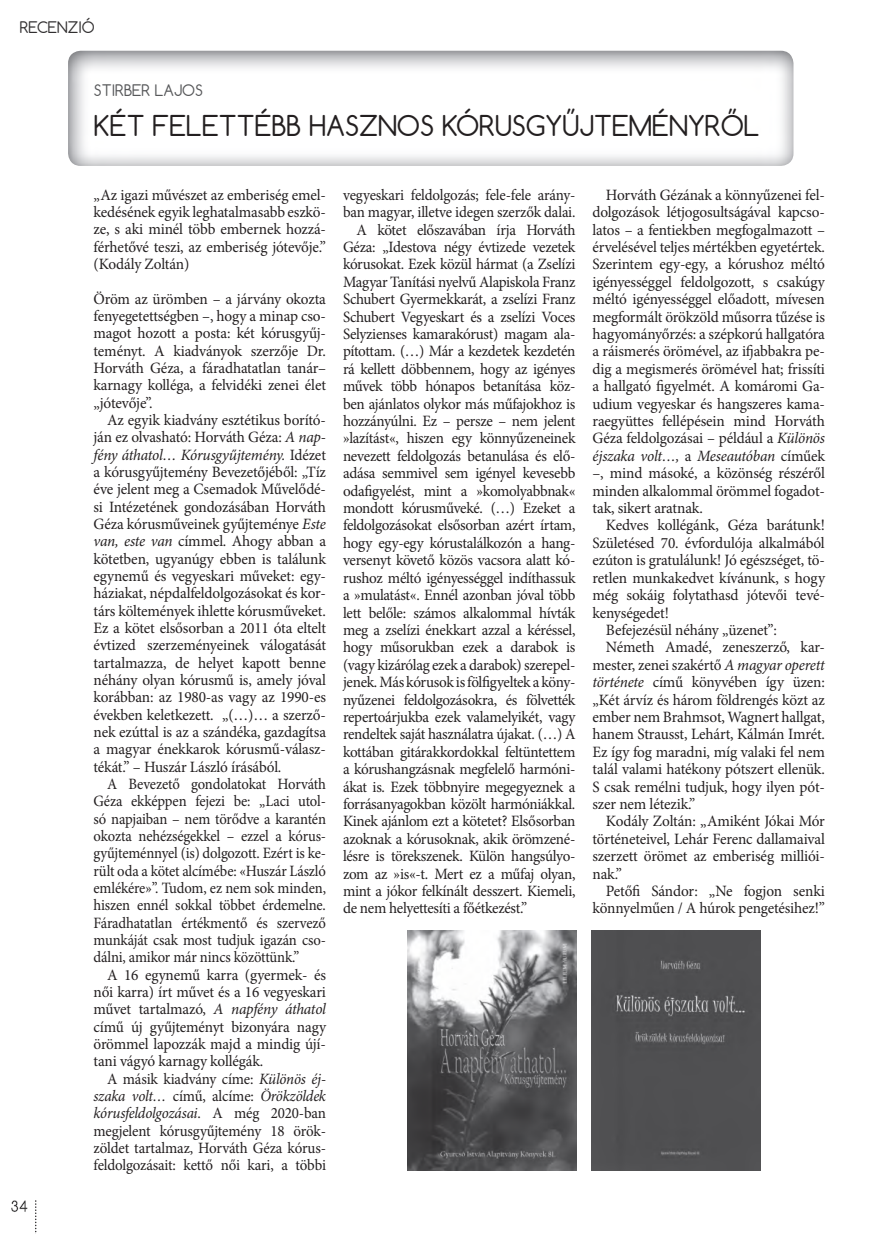
<style>
.page{position:relative;width:893px;height:1234px;background:#fff}
.page>*{position:absolute;margin:0;border:0;box-sizing:border-box;transform-origin:0 0}
.t1{font:27px "Comfortaa";color:#231f20}
.t2{font:15.75px/17.2px "Minion Pro";letter-spacing:-.015em;color:#231f20;text-align:justify}
.t3{font:15.75px "Minion Pro";letter-spacing:-.015em;color:#231f20;scale:.96 1}
.t4{font:15.75px/17.2px "Minion Pro";letter-spacing:-.015em;color:#231f20;text-align:justify;scale:.93 1}
.t5{font:15.75px/17.2px "Minion Pro";letter-spacing:-.015em;color:#231f20;text-align:justify;scale:.95 1}
.t6{font:15.75px "Minion Pro";letter-spacing:-.035em;color:#231f20;scale:.96 1}
.t7{font:15px "Comfortaa";color:#57585a}
.t8{font:15px "Comfortaa";color:#312f30}
.s1{font-style:italic}
</style>
<div class="page">
<img style="left:12px;top:1200px;width:25px;height:26px">
<svg style="left:11px;top:1200px;width:17px;height:11px"></svg>
<svg style="left:35px;top:1200px;width:1px;height:34px"></svg>
<img style="left:407px;top:930px;width:170px;height:239px">
<div style="left:591px;top:930px;width:170px;height:239px;background:#4f4f51"></div>
<p class="t8" style="left:20px;top:21px;width:76px">RECENZIÓ</p>
<p class="t7" style="left:94px;top:84px;width:110px">STIRBER LAJOS</p>
<h1 class="t1" style="left:94px;top:115px;width:667px">KÉT FELETTÉBB HASZNOS KÓRUSGYŰJTEMÉNYRŐL</h1>
<p class="t2" style="left:94px;top:187px;width:234px">„Az igazi művészet az emberiség emel&shy;kedésének egyik leghatalmasabb eszkö&shy;ze, s aki minél több embernek hozzá&shy;férhetővé teszi, az emberiség jótevője.” (Kodály Zoltán)</p>
<p class="t2" style="left:94px;top:291px;width:234px">Öröm az ürömben – a járvány okozta fenyegetettségben –, hogy a minap cso&shy;magot hozott a posta: két kórusgyűj&shy;teményt. A kiadványok szerzője Dr.<br>Horváth Géza, a fáradhatatlan tanár– karnagy kolléga, a felvidéki zenei élet „jótevője”.</p>
<p class="t2" style="left:94px;top:412px;width:234px;text-indent:14px">Az egyik kiadvány esztétikus borító&shy;ján ez olvasható: Horváth Géza: <span class="s1">A nap&shy;fény áthatol… Kórusgyűjtemény.</span> Idézet a kórusgyűjtemény Bevezetőjéből: „Tíz éve jelent meg a Csemadok Művelődé&shy;si Intézetének gondozásában Horváth Géza kórusműveinek gyűjteménye <span class="s1">Este van, este van</span> címmel. Ahogy abban a kötetben, ugyanúgy ebben is találunk egynemű és vegyeskari műveket: egy&shy;háziakat, népdalfeldolgozásokat és kor&shy;társ költemények ihlette kórusműveket.<br>Ez a kötet elsősorban a 2011 óta eltelt évtized szerzeményeinek válogatását tartalmazza, de helyet kapott benne néhány olyan kórusmű is, amely jóval korábban: az 1980-as vagy az 1990-es években keletkezett. „(…)… a szerző&shy;nek ezúttal is az a szándéka, gazdagítsa a magyar énekkarok kórusmű-válasz&shy;tékát.” – Huszár László írásából.</p>
<p class="t4" style="left:94px;top:776px;width:252px;text-indent:14px">A Bevezető gondolatokat Horváth Géza ekképpen fejezi be: „Laci utol&shy;só napjaiban – nem törődve a karantén okozta nehézségekkel – ezzel a kórus&shy;gyűjteménnyel (is) dolgozott. Ezért is ke&shy;rült oda a kötet alcímébe: «Huszár László emlékére»”. Tudom, ez nem sok minden, hiszen ennél sokkal többet érdemelne.<br>Fáradhatatlan értékmentő és szervező munkáját csak most tudjuk igazán cso&shy;dálni, amikor már nincs közöttünk.”</p>
<p class="t2" style="left:94px;top:966px;width:234px;text-indent:14px">A 16 egynemű karra (gyermek- és női karra) írt művet és a 16 vegyeskari művet tartalmazó, <span class="s1">A napfény áthatol </span>című új gyűjteményt bizonyára nagy örömmel lapozzák majd a mindig újí&shy;tani vágyó karnagy kollégák.</p>
<p class="t5" style="left:94px;top:1070px;width:246px;text-indent:13px">A másik kiadvány címe: <span class="s1">Különös éj&shy;szaka volt…</span> című, alcíme: <span class="s1">Örökzöldek kórusfeldolgozásai</span>. A még 2020-ban megjelent kórusgyűjtemény 18 örök&shy;zöldet tartalmaz, Horváth Géza kórus&shy;feldolgozásait: kettő női kari, a többi</p>
<p class="t5" style="left:343px;top:187px;width:246px">vegyeskari feldolgozás; fele-fele arány-</p>
<p class="t5" style="left:343px;top:205px;width:246px">ban magyar, illetve idegen szerzők dalai.</p>
<p class="t3" style="left:356px;top:223px;width:230px">A kötet előszavában írja Horváth</p>
<p class="t3" style="left:343px;top:240px;width:244px">Géza: „Idestova négy évtizede vezetek</p>
<p class="t3" style="left:343px;top:258px;width:244px">kórusokat. Ezek közül hármat (a Zselízi</p>
<p class="t6" style="left:343px;top:275px;width:244px">Magyar Tanítási nyelvű Alapiskola Franz</p>
<p class="t3" style="left:343px;top:293px;width:244px">Schubert Gyermekkarát, a zselízi Franz</p>
<p class="t3" style="left:343px;top:310px;width:244px">Schubert Vegyeskart és a zselízi Voces</p>
<p class="t3" style="left:343px;top:327px;width:244px">Selyzienses kamarakórust) magam ala-</p>
<p class="t3" style="left:343px;top:345px;width:244px">pítottam. (…) Már a kezdetek kezdetén</p>
<p class="t3" style="left:343px;top:362px;width:244px">rá kellett döbbennem, hogy az igényes</p>
<p class="t3" style="left:343px;top:380px;width:244px">művek több hónapos betanítása köz-</p>
<p class="t3" style="left:343px;top:397px;width:244px">ben ajánlatos olykor más műfajokhoz is</p>
<p class="t3" style="left:343px;top:414px;width:244px">hozzányúlni. Ez – persze – nem jelent</p>
<p class="t3" style="left:343px;top:432px;width:244px">»lazítást«, hiszen egy könnyűzeneinek</p>
<p class="t3" style="left:343px;top:449px;width:244px">nevezett feldolgozás betanulása és elő-</p>
<p class="t3" style="left:343px;top:467px;width:244px">adása semmivel sem igényel kevesebb</p>
<p class="t3" style="left:343px;top:484px;width:244px">odafigyelést, mint a »komolyabbnak«</p>
<p class="t3" style="left:343px;top:501px;width:244px">mondott kórusműveké. (…) Ezeket a</p>
<p class="t3" style="left:343px;top:519px;width:244px">feldolgozásokat elsősorban azért írtam,</p>
<p class="t3" style="left:343px;top:536px;width:244px">hogy egy-egy kórustalálkozón a hang-</p>
<p class="t3" style="left:343px;top:554px;width:244px">versenyt követő közös vacsora alatt kó-</p>
<p class="t3" style="left:343px;top:571px;width:244px">rushoz méltó igényességgel indíthassuk</p>
<p class="t3" style="left:343px;top:588px;width:244px">a »mulatást«. Ennél azonban jóval több</p>
<p class="t3" style="left:343px;top:606px;width:244px">lett belőle: számos alkalommal hívták</p>
<p class="t3" style="left:343px;top:623px;width:244px">meg a zselízi énekkart azzal a kéréssel,</p>
<p class="t3" style="left:343px;top:641px;width:244px">hogy műsorukban ezek a darabok is</p>
<p class="t3" style="left:343px;top:658px;width:244px">(vagy kizárólag ezek a darabok) szerepel-</p>
<p class="t3" style="left:343px;top:675px;width:244px">jenek. Más kórusok is fölfigyeltek a köny-</p>
<p class="t3" style="left:343px;top:693px;width:244px">nyűzenei feldolgozásokra, és fölvették</p>
<p class="t3" style="left:343px;top:710px;width:244px">repertoárjukba ezek valamelyikét, vagy</p>
<p class="t3" style="left:343px;top:728px;width:244px">rendeltek saját használatra újakat. (…) A</p>
<p class="t3" style="left:343px;top:745px;width:244px">kottában gitárakkordokkal feltüntettem</p>
<p class="t3" style="left:343px;top:762px;width:244px">a kórushangzásnak megfelelő harmóni-</p>
<p class="t3" style="left:343px;top:780px;width:244px">ákat is. Ezek többnyire megegyeznek a</p>
<p class="t3" style="left:343px;top:797px;width:244px">forrásanyagokban közölt harmóniákkal.</p>
<p class="t3" style="left:343px;top:814px;width:244px">Kinek ajánlom ezt a kötetet? Elsősorban</p>
<p class="t3" style="left:343px;top:832px;width:244px">azoknak a kórusoknak, akik örömzené-</p>
<p class="t3" style="left:343px;top:849px;width:244px">lésre is törekszenek. Külön hangsúlyo-</p>
<p class="t3" style="left:343px;top:867px;width:244px">zom az »is«-t. Mert ez a műfaj olyan,</p>
<p class="t3" style="left:343px;top:884px;width:244px">mint a jókor felkínált desszert. Kiemeli,</p>
<p class="t3" style="left:343px;top:901px;width:193px">de nem helyettesíti a főétkezést.”</p>
<p class="t2" style="left:592px;top:187px;width:234px;text-indent:14px">Horváth Gézának a könnyűzenei fel&shy;dolgozások létjogosultságával kapcso&shy;latos – a fentiekben megfogalmazott – érvelésével teljes mértékben egyetértek.<br>Szerintem egy-egy, a kórushoz méltó igényességgel feldolgozott, s csakúgy méltó igényességgel előadott, mívesen megformált örökzöld műsorra tűzése is hagyományőrzés: a szépkorú hallgatóra a ráismerés örömével, az ifjabbakra pe&shy;dig a megismerés örömével hat; frissíti a hallgató figyelmét. A komáromi Ga&shy;udium vegyeskar és hangszeres kama&shy;raegyüttes fellépésein mind Horváth Géza feldolgozásai – például a <span class="s1">Különös éjszaka volt…,</span> a <span class="s1">Meseautóban</span> címűek –, mind másoké, a közönség részéről minden alkalommal örömmel fogadot&shy;tak, sikert aratnak.</p>
<p class="t2" style="left:606px;top:518px;width:220px">Kedves kollégánk, Géza barátunk!</p>
<p class="t2" style="left:592px;top:535px;width:234px">Születésed 70. évfordulója alkalmából</p>
<p class="t2" style="left:592px;top:552px;width:234px">ezúton is gratulálunk! Jó egészséget, tö-</p>
<p class="t2" style="left:592px;top:570px;width:234px">retlen munkakedvet kívánunk, s hogy</p>
<p class="t2" style="left:592px;top:587px;width:234px">még sokáig folytathasd jótevői tevé-</p>
<p class="t2" style="left:592px;top:605px;width:78px">kenységedet!</p>
<p class="t2" style="left:606px;top:622px;width:173px">Befejezésül néhány „üzenet”:</p>
<p class="t2" style="left:606px;top:639px;width:220px">Németh Amadé, zeneszerző, kar-</p>
<p class="t2" style="left:592px;top:657px;width:234px">mester, zenei szakértő <span class="s1">A magyar operett</span></p>
<p class="t2" style="left:592px;top:674px;width:234px"><span class="s1">története</span> című könyvében így üzen:</p>
<p class="t2" style="left:592px;top:692px;width:234px">„Két árvíz és három földrengés közt az</p>
<p class="t2" style="left:592px;top:709px;width:234px">ember nem Brahmsot, Wagnert hallgat,</p>
<p class="t2" style="left:592px;top:726px;width:234px">hanem Strausst, Lehárt, Kálmán Imrét.</p>
<p class="t2" style="left:592px;top:744px;width:234px">Ez így fog maradni, míg valaki fel nem</p>
<p class="t2" style="left:592px;top:761px;width:234px">talál valami hatékony pótszert ellenük.</p>
<p class="t2" style="left:592px;top:779px;width:234px">S csak remélni tudjuk, hogy ilyen pót-</p>
<p class="t2" style="left:592px;top:796px;width:104px">szer nem létezik.”</p>
<p class="t2" style="left:606px;top:813px;width:220px">Kodály Zoltán: „Amiként Jókai Mór</p>
<p class="t2" style="left:592px;top:831px;width:234px">történeteivel, Lehár Ferenc dallamaival</p>
<p class="t2" style="left:592px;top:848px;width:234px">szerzett örömet az emberiség milliói-</p>
<p class="t2" style="left:592px;top:866px;width:31px">nak.”</p>
<p class="t2" style="left:606px;top:883px;width:220px">Petőfi Sándor: „Ne fogjon senki</p>
<p class="t2" style="left:592px;top:900px;width:234px">könnyelműen / A húrok pengetésihez!”</p>
</div>
